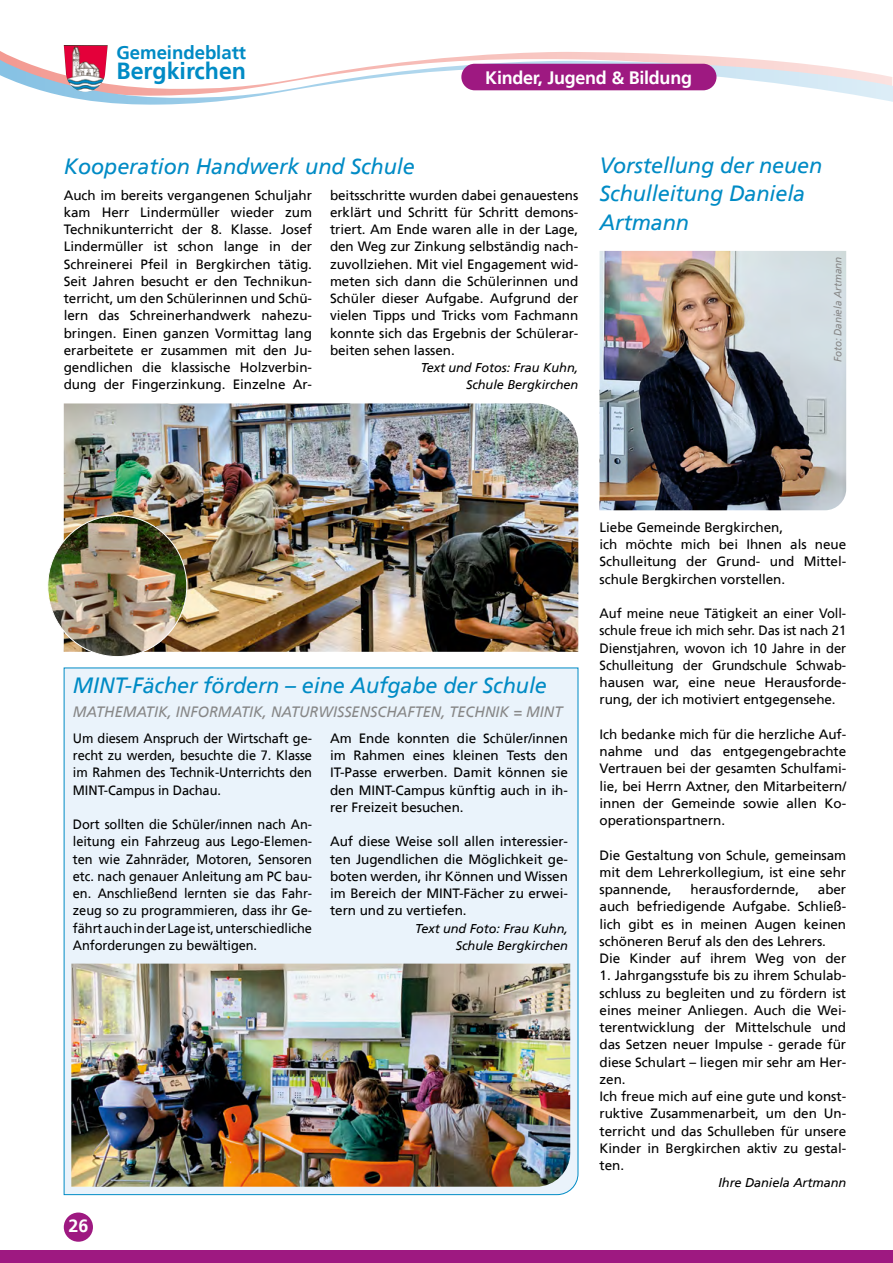
<style>
.page{position:relative;width:893px;height:1263px;background:#fff}
.page>*{position:absolute;margin:0;border:0;box-sizing:border-box;transform-origin:0 0}
.t1{font:700 23.25px "Frutiger";letter-spacing:-.005em;color:#008bc5}
._01_head_BK{font:italic 22.05px/28.5px "Frutiger 56";letter-spacing:-.005em;color:#008bc5}
.t2{font:700 18.6px "Frutiger";letter-spacing:-.005em;color:#008bc5}
.t3{font:700 18px "Frutiger";letter-spacing:-.015em;color:#fff}
._02_subline_grau{font:italic 15px "Frutiger 56";color:#878787}
._03_grundtext_BK{font:13.5px/17.2px "Frutiger 55 Roman";letter-spacing:-.005em;color:#000;text-align:justify}
._03_grundtext_BK-2{font:13.5px/17.2px "Frutiger 55 Roman";letter-spacing:-.005em;color:#000;text-align:justify;scale:.95 1}
._03_grundtext_BK-3{font:13.5px/17.2px "Frutiger 55 Roman";letter-spacing:-.005em;color:#000;text-align:justify;scale:.96 1}
._03_Autor{font:italic 12.75px "Frutiger 56";letter-spacing:-.005em;color:#000}
.Copyright_Foto{font:italic 10.5px "Frutiger 56";letter-spacing:-.005em;color:#878787;scale:.95 1}
</style>
<div class="page">
<svg style="left:0;top:53px;width:893px;height:52px"></svg>
<div style="left:461px;top:64px;width:255px;height:26px;background:#9e1981;border-radius:13px"></div>
<div style="left:0;top:1250px;width:893px;height:13px;background:#9e1981"></div>
<div style="left:64px;top:1212px;width:29px;height:30px;background:#9e1981;border-radius:50%"></div>
<img style="left:64px;top:45px;width:44px;height:47px">
<div style="left:63px;top:667px;width:516px;height:528px;background:#eaf3fb"></div>
<img style="left:64px;top:403px;width:514px;height:249px">
<img style="left:600px;top:251px;width:246px;height:259px">
<img style="left:71px;top:963px;width:499px;height:224px">
<img style="left:49px;top:516px;width:138px;height:139px">
<h3 class="t2" style="left:117px;top:44px;width:131px">Gemeindeblatt</h3>
<h1 class="t1" style="left:117px;top:60px;width:131px">Bergkirchen</h1>
<h3 class="t3" style="left:485px;top:70px;width:208px">Kinder, Jugend &amp; Bildung</h3>
<p class="_01_head_BK" style="left:64px;top:153px;width:352px">Kooperation Handwerk und Schule</p>
<p class="_03_grundtext_BK" style="left:64px;top:187px;width:250px">Auch im bereits vergangenen Schuljahr kam Herr Lindermüller wieder zum Technikunterricht der 8. Klasse. Josef Lindermüller ist schon lange in der Schreinerei Pfeil in Bergkirchen tätig.<br>Seit Jahren besucht er den Technikun&shy;terricht, um den Schülerinnen und Schü&shy;lern das Schreinerhandwerk nahezu&shy;bringen. Einen ganzen Vormittag lang erarbeitete er zusammen mit den Ju&shy;gendlichen die klassische Holzverbin&shy;dung der Fingerzinkung. Einzelne Ar-</p>
<p class="_03_grundtext_BK" style="left:330px;top:187px;width:250px">beitsschritte wurden dabei genauestens erklärt und Schritt für Schritt demons&shy;triert. Am Ende waren alle in der Lage, den Weg zur Zinkung selbständig nach&shy;zuvollziehen. Mit viel Engagement wid&shy;meten sich dann die Schülerinnen und Schüler dieser Aufgabe. Aufgrund der vielen Tipps und Tricks vom Fachmann konnte sich das Ergebnis der Schülerar&shy;beiten sehen lassen.</p>
<p class="_03_Autor" style="left:421px;top:362px;width:159px">Text und Fotos: Frau Kuhn,</p>
<p class="_03_Autor" style="left:466px;top:379px;width:114px">Schule Bergkirchen</p>
<p class="_01_head_BK" style="left:600px;top:152px;width:224px">Vorstellung der neuen<br>Schulleitung Daniela<br>Artmann</p>
<p class="Copyright_Foto" style="left:833px;top:362px;width:112px;rotate:-90deg">Foto: Daniela Artmann</p>
<p class="_01_head_BK" style="left:73px;top:673px;width:475px">MINT-Fächer fördern – eine Aufgabe der Schule</p>
<p class="_02_subline_grau" style="left:73px;top:705px;width:491px">MATHEMATIK, INFORMATIK, NATURWISSENSCHAFTEN, TECHNIK = MINT</p>
<p class="_03_grundtext_BK-2" style="left:73px;top:730px;width:253px">Um diesem Anspruch der Wirtschaft ge&shy;recht zu werden, besuchte die 7. Klasse im Rahmen des Technik-Unterrichts den MINT-Campus in Dachau.</p>
<p class="_03_grundtext_BK-2" style="left:73px;top:816px;width:253px">Dort sollten die Schüler/innen nach An&shy;leitung ein Fahrzeug aus Lego-Elemen&shy;ten wie Zahnräder, Motoren, Sensoren etc. nach genauer Anleitung am PC bau&shy;en. Anschließend lernten sie das Fahr&shy;zeug so zu programmieren, dass ihr Ge&shy;fährt auch in der Lage ist, unterschiedliche Anforderungen zu bewältigen.</p>
<p class="_03_grundtext_BK" style="left:330px;top:730px;width:239px">Am Ende konnten die Schüler/innen im Rahmen eines kleinen Tests den IT-Passe erwerben. Damit können sie den MINT-Campus künftig auch in ih&shy;rer Freizeit besuchen.</p>
<p class="_03_grundtext_BK" style="left:330px;top:834px;width:239px">Auf diese Weise soll allen interessier&shy;ten Jugendlichen die Möglichkeit ge&shy;boten werden, ihr Können und Wissen im Bereich der MINT-Fächer zu erwei&shy;tern und zu vertiefen.</p>
<p class="_03_Autor" style="left:415px;top:922px;width:154px">Text und Foto: Frau Kuhn,</p>
<p class="_03_Autor" style="left:456px;top:939px;width:114px">Schule Bergkirchen</p>
<h3 class="t3" style="left:68px;top:1218px;width:22px">26</h3>
<p class="_03_grundtext_BK" style="left:600px;top:519px;width:185px">Liebe Gemeinde Bergkirchen,</p>
<p class="_03_grundtext_BK" style="left:600px;top:536px;width:248px">ich möchte mich bei Ihnen als neue Schulleitung der Grund- und Mittel&shy;schule Bergkirchen vorstellen.</p>
<p class="_03_grundtext_BK-3" style="left:600px;top:605px;width:258px">Auf meine neue Tätigkeit an einer Voll&shy;schule freue ich mich sehr. Das ist nach 21<br>Dienstjahren, wovon ich 10 Jahre in der Schulleitung der Grundschule Schwab&shy;hausen war, eine neue Herausforde&shy;rung, der ich motiviert entgegensehe.</p>
<p class="_03_grundtext_BK" style="left:600px;top:726px;width:248px">Ich bedanke mich für die herzliche Auf&shy;nahme und das entgegengebrachte Vertrauen bei der gesamten Schulfami&shy;lie, bei Herrn Axtner, den Mitarbeitern/ innen der Gemeinde sowie allen Ko&shy;operationspartnern.</p>
<p class="_03_grundtext_BK" style="left:600px;top:847px;width:248px">Die Gestaltung von Schule, gemeinsam mit dem Lehrerkollegium, ist eine sehr spannende,</p>
<p class="_03_grundtext_BK" style="left:691px;top:881px;width:110px">herausfordernde,</p>
<p class="_03_grundtext_BK" style="left:600px;top:881px;width:248px;text-indent:218px">aber auch befriedigende Aufgabe. Schließ&shy;lich gibt es in meinen Augen keinen schöneren Beruf als den des Lehrers.</p>
<p class="_03_grundtext_BK" style="left:600px;top:950px;width:248px">Die Kinder auf ihrem Weg von der</p>
<p class="_03_grundtext_BK" style="left:600px;top:968px;width:248px">1. Jahrgangsstufe bis zu ihrem Schulab&shy;schluss zu begleiten und zu fördern ist eines meiner Anliegen. Auch die Wei&shy;terentwicklung der Mittelschule und das Setzen neuer Impulse - gerade für diese Schulart – liegen mir sehr am Her&shy;zen.</p>
<p class="_03_grundtext_BK" style="left:600px;top:1088px;width:248px">Ich freue mich auf eine gute und konst&shy;ruktive Zusammenarbeit, um den Un&shy;terricht und das Schulleben für unsere Kinder in Bergkirchen aktiv zu gestal&shy;ten.</p>
<p class="_03_Autor" style="left:718px;top:1177px;width:129px">Ihre Daniela Artmann</p>
</div>
